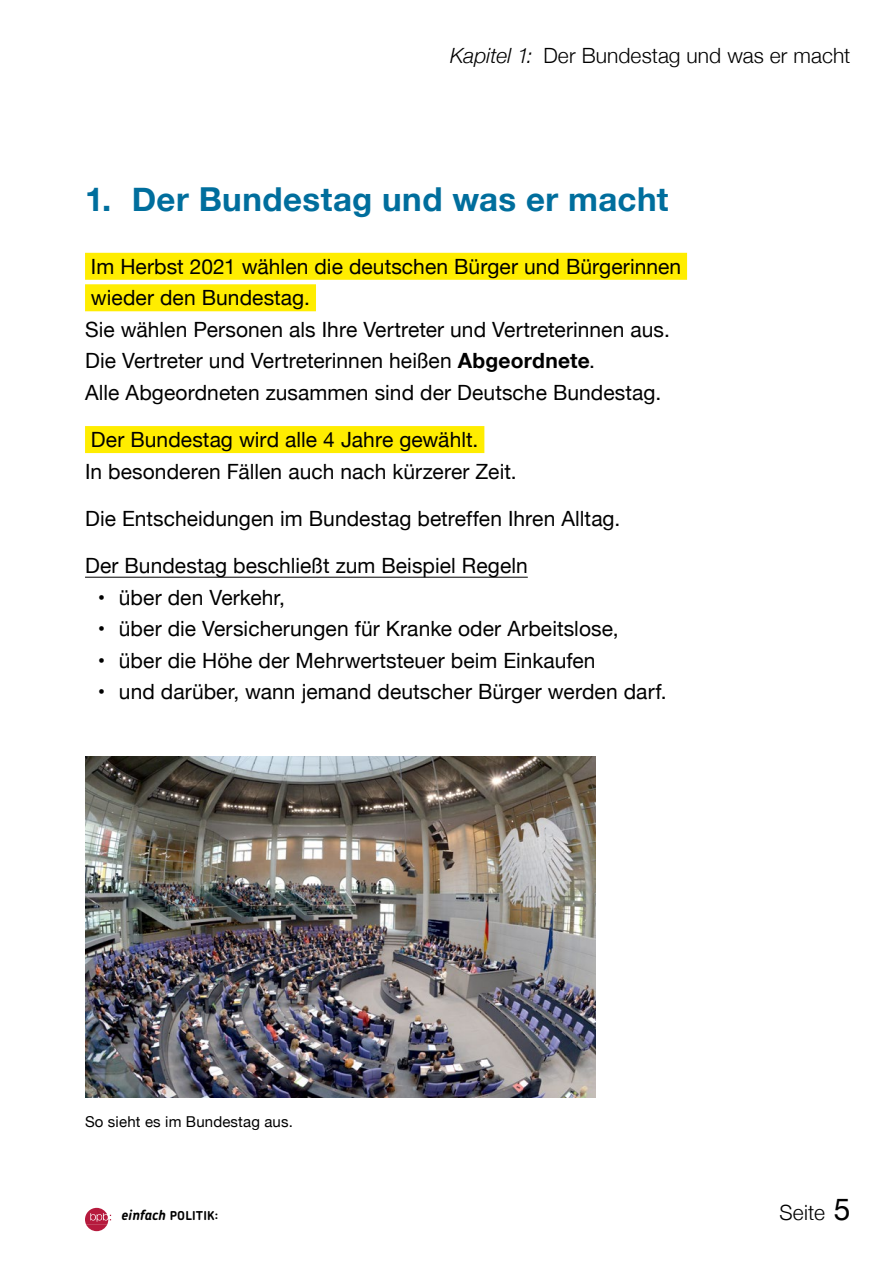
<style>
.page{position:relative;width:893px;height:1263px;background:#fff}
.page>*{position:absolute;margin:0;border:0;box-sizing:border-box;transform-origin:0 0}
.h1_headline{font:700 33px "Helvetica Neue";letter-spacing:.015em;color:#006e9d}
.p1_fliess{font:21px/31.5px "Helvetica Neue";letter-spacing:.005em;color:#000}
.t1{font:300 21px "Helvetica Neue";letter-spacing:.005em;color:#000}
.t2{font:15px "Helvetica Neue";letter-spacing:.01em;color:#000}
.t3{font:700 12.3px "Chevin";letter-spacing:.015em;color:#000}
.s1{font-style:italic}
.s2{font-weight:700}
.s3{font-style:italic;font-size:14.1px}
.s4{font-weight:400;font-size:30px}
</style>
<div class="page">
<svg style="left:85px;top:1208px;width:26px;height:23px"></svg>
<div style="left:85px;top:253px;width:602px;height:27px;background:#ffed00"></div>
<div style="left:85px;top:284px;width:231px;height:27px;background:#ffed00"></div>
<div style="left:85px;top:426px;width:399px;height:27px;background:#ffed00"></div>
<hr style="left:85px;top:577px;width:443px;height:1px;background:#000">
<img style="left:85px;top:757px;width:511px;height:340px">
<p class="t1" style="left:450px;top:38px;width:402px"><span class="s1">Kapitel 1:</span> Der Bundestag und was er macht</p>
<h1 class="h1_headline" style="left:85px;top:173px;width:585px">1. Der Bundestag und was er macht</h1>
<p class="p1_fliess" style="left:85px;top:252px;width:598px">Im Herbst 2021 wählen die deutschen Bürger und Bürgerinnen wieder den Bundestag.<br>Sie wählen Personen als Ihre Vertreter und Vertreterinnen aus.<br>Die Vertreter und Vertreterinnen heißen <span class="s2">Abgeordnete</span>.<br>Alle Abgeordneten zusammen sind der Deutsche Bundestag.</p>
<p class="p1_fliess" style="left:85px;top:425px;width:433px">Der Bundestag wird alle 4 Jahre gewählt.<br>In besonderen Fällen auch nach kürzerer Zeit.</p>
<p class="p1_fliess" style="left:85px;top:504px;width:537px">Die Entscheidungen im Bundestag betreffen Ihren Alltag.</p>
<p class="p1_fliess" style="left:85px;top:551px;width:444px">Der Bundestag beschließt zum Beispiel Regeln</p>
<p class="p1_fliess" style="left:98px;top:582px;width:189px">• über den Verkehr,</p>
<p class="p1_fliess" style="left:98px;top:614px;width:522px">• über die Versicherungen für Kranke oder Arbeitslose,</p>
<p class="p1_fliess" style="left:98px;top:645px;width:499px">• über die Höhe der Mehrwertsteuer beim Einkaufen</p>
<p class="p1_fliess" style="left:98px;top:677px;width:570px">• und darüber, wann jemand deutscher Bürger werden darf.</p>
<p class="t2" style="left:85px;top:1111px;width:209px">So sieht es im Bundestag aus.</p>
<p class="t3" style="left:121px;top:1208px;width:98px"><span class="s3">einfach</span> POLITIK:</p>
<p class="t1" style="left:779px;top:1196px;width:73px">Seite <span class="s4">5</span></p>
</div>
